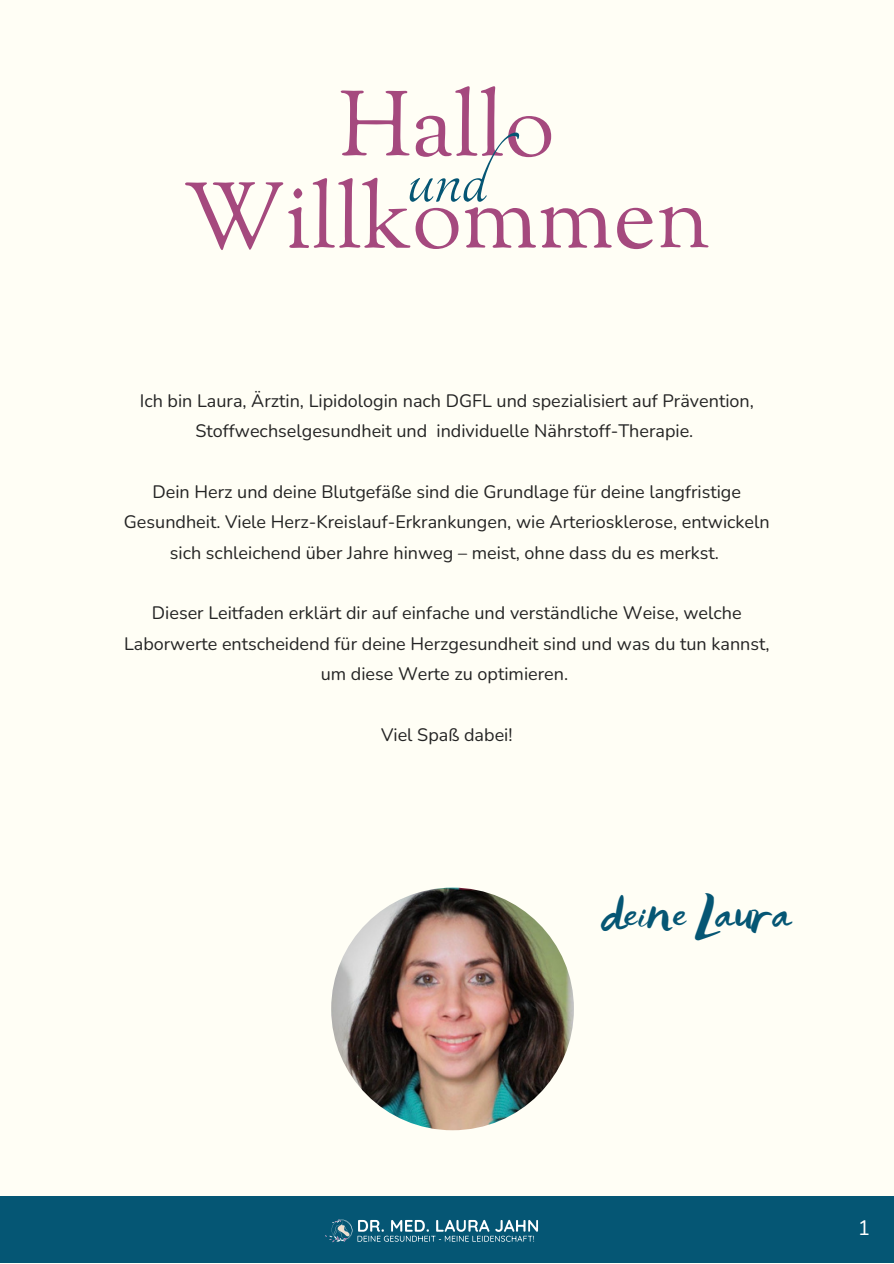
<style>
.page{position:relative;width:894px;height:1264px;background:#fff}
.page>*{position:absolute;margin:0;border:0;box-sizing:border-box;transform-origin:0 0}
.t1{font:91.5px "Sorts Mill Goudy";color:#a5497e}
.t2{font:91.5px "Tangerine";color:#055674}
.t3{font:45px "Lifelogo Easy";color:#055674}
.t4{font:20.85px "Nunito";color:#fff}
.t5{font:18px/30.3px "Nunito";color:#242424;text-align:center}
</style>
<div class="page">
<div style="left:0;top:0;width:893px;height:1263px;background:#fffef5"></div>
<img style="left:331px;top:887px;width:242px;height:243px;border-radius:50%">
<div style="left:0;top:1196px;width:893px;height:67px;background:#055674"></div>
<svg style="left:325px;top:1219px;width:213px;height:23px"></svg>
<p class="t1" style="left:339px;top:68px;width:217px">Hallo</p>
<p class="t2" style="left:406px;top:133px;width:82px">und</p>
<h1 class="t1" style="left:183px;top:159px;width:528px">Willkommen</h1>
<h1 class="t5" style="left:140px;top:385px;width:615px">Ich bin Laura, Ärztin, Lipidologin nach DGFL und spezialisiert auf Prävention,<br>Stoffwechselgesundheit und individuelle Nährstoff-Therapie.</h1>
<h1 class="t5" style="left:124px;top:477px;width:647px">Dein Herz und deine Blutgefäße sind die Grundlage für deine langfristige<br>Gesundheit. Viele Herz-Kreislauf-Erkrankungen, wie Arteriosklerose, entwickeln sich schleichend über Jahre hinweg – meist, ohne dass du es merkst.</h1>
<p class="t5" style="left:124px;top:598px;width:647px">Dieser Leitfaden erklärt dir auf einfache und verständliche Weise, welche<br>Laborwerte entscheidend für deine Herzgesundheit sind und was du tun kannst, um diese Werte zu optimieren.</p>
<p class="t5" style="left:381px;top:720px;width:133px">Viel Spaß dabei!</p>
<p class="t3" style="left:601px;top:880px;width:192px">deine Laura</p>
<p class="t4" style="left:857px;top:1213px;width:14px">1</p>
</div>
